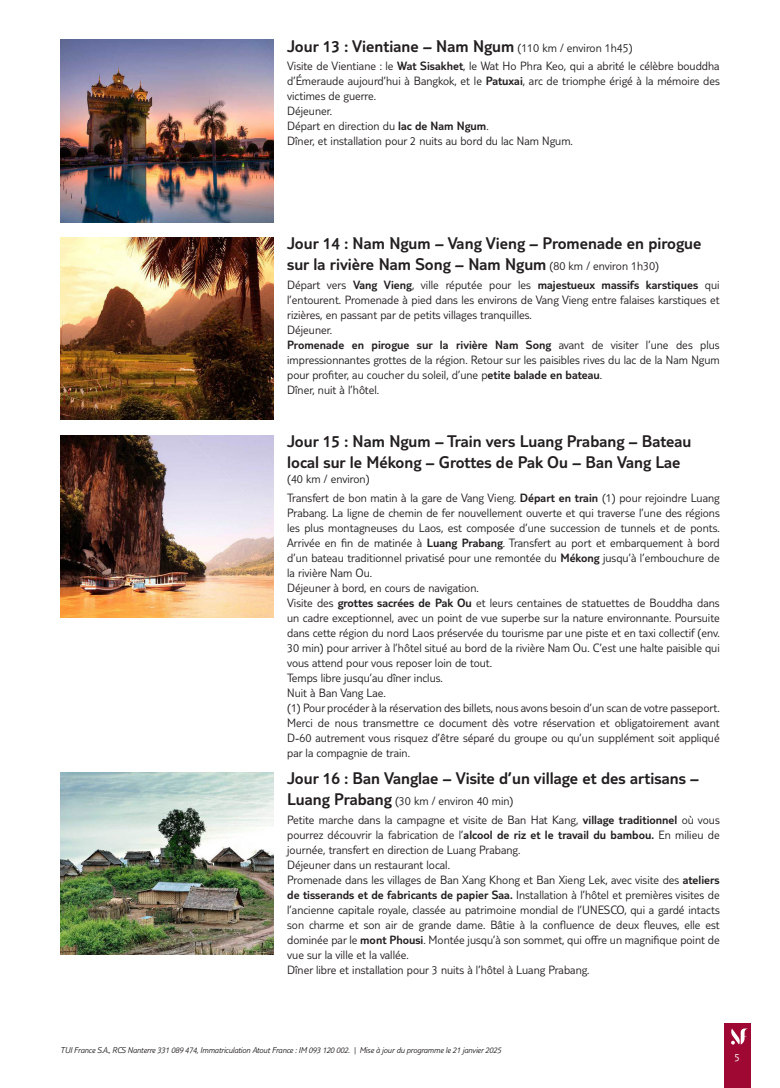
<style>
.page{position:relative;width:780px;height:1088px;background:#fff}
.page>*{position:absolute;margin:0;border:0;box-sizing:border-box;transform-origin:0 0}
.t1{font:300 17.5px/21px "TUI Type";color:#231f20}
.t2{font:300 12.5px/15px "TUI Type";color:#231f20}
.t3{font:300 11.25px "TUI Type";color:#fff}
.t4{font:italic 300 8.75px "TUI Type";letter-spacing:-.02em;color:#231f20}
.s1{font-size:12.5px}
.s2{font-style:inherit}
.s3{font-size:17.5px}
</style>
<div class="page">
<div style="left:724px;top:1023px;width:26px;height:65px;background:#9e0832"></div>
<svg style="left:731px;top:1028px;width:17px;height:16px"></svg>
<img style="left:60px;top:40px;width:213px;height:182px">
<img style="left:60px;top:238px;width:213px;height:182px">
<img style="left:60px;top:435px;width:213px;height:182px">
<img style="left:60px;top:772px;width:213px;height:182px">
<h1 class="t1" style="left:287px;top:35px;width:347px">Jour 13 : Vientiane – Nam Ngum <span class="s1">(110 km / environ 1h45)</span></h1>
<p class="t2" style="left:287px;top:58px;width:434px">Visite de Vientiane : le <span class="s2">Wat Sisakhet</span>, le Wat Ho Phra Keo, qui a abrité le célèbre bouddha d’Émeraude aujourd’hui à Bangkok, et le <span class="s2">Patuxai</span>, arc de triomphe érigé à la mémoire des victimes de guerre.<br>Déjeuner.<br>Départ en direction du <span class="s2">lac de Nam Ngum</span>.<br>Dîner, et installation pour 2 nuits au bord du lac Nam Ngum.</p>
<h1 class="t1" style="left:287px;top:233px;width:416px">Jour 14 : Nam Ngum – Vang Vieng – Promenade en pirogue sur la rivière Nam Song – Nam Ngum <span class="s1">(80 km / environ 1h30)</span></h1>
<p class="t2" style="left:287px;top:277px;width:434px">Départ vers <span class="s2">Vang Vieng</span>, ville réputée pour les <span class="s2">majestueux massifs karstiques</span> qui l’entourent. Promenade à pied dans les environs de Vang Vieng entre falaises karstiques et rizières, en passant par de petits villages tranquilles.<br>Déjeuner.<br><span class="s2">Promenade en pirogue sur la rivière Nam Song</span> avant de visiter l’une des plus impressionnantes grottes de la région. Retour sur les paisibles rives du lac de la Nam Ngum pour profiter, au coucher du soleil, d’une p<span class="s2">etite balade en bateau</span>.<br>Dîner, nuit à l’hôtel.</p>
<h1 class="t1" style="left:287px;top:431px;width:406px">Jour 15 : Nam Ngum – Train vers Luang Prabang – Bateau local sur le Mékong – Grottes de Pak Ou – Ban Vang Lae</h1>
<p class="t2" style="left:287px;top:470px;width:434px;line-height:18.5px">(40 km / environ)<br>Transfert de bon matin à la gare de Vang Vieng. <span class="s2">Départ en train</span> (1) pour rejoindre Luang</p>
<p class="t2" style="left:287px;top:505px;width:434px">Prabang. La ligne de chemin de fer nouvellement ouverte et qui traverse l’une des régions les plus montagneuses du Laos, est composée d’une succession de tunnels et de ponts.<br>Arrivée en fin de matinée à <span class="s2">Luang Prabang</span>. Transfert au port et embarquement à bord d’un bateau traditionnel privatisé pour une remontée du <span class="s2">Mékong</span> jusqu’à l’embouchure de la rivière Nam Ou.<br>Déjeuner à bord, en cours de navigation.<br>Visite des <span class="s2">grottes sacrées de Pak Ou</span> et leurs centaines de statuettes de Bouddha dans un cadre exceptionnel, avec un point de vue superbe sur la nature environnante. Poursuite dans cette région du nord Laos préservée du tourisme par une piste et en taxi collectif (env.<br>30 min) pour arriver à l’hôtel situé au bord de la rivière Nam Ou. C’est une halte paisible qui vous attend pour vous reposer loin de tout.<br>Temps libre jusqu’au dîner inclus.<br>Nuit à Ban Vang Lae.<br>(1) Pour procéder à la réservation des billets, nous avons besoin d’un scan de votre passeport.<br>Merci de nous transmettre ce document dès votre réservation et obligatoirement avant D-60 autrement vous risquez d’être séparé du groupe ou qu’un supplément soit appliqué par la compagnie de train.</p>
<h1 class="t1" style="left:287px;top:767px;width:413px">Jour 16 : Ban Vanglae – Visite d’un village et des artisans –</h1>
<p class="t2" style="left:287px;top:792px;width:434px;line-height:18.5px"><span class="s3">Luang Prabang</span> (30 km / environ 40 min)<br>Petite marche dans la campagne et visite de Ban Hat Kang, <span class="s2">village traditionnel</span> où vous</p>
<p class="t2" style="left:287px;top:827px;width:434px">pourrez découvrir la fabrication de l’<span class="s2">alcool de riz et le travail du bambou.</span> En milieu de journée, transfert en direction de Luang Prabang.<br>Déjeuner dans un restaurant local.<br>Promenade dans les villages de Ban Xang Khong et Ban Xieng Lek, avec visite des <span class="s2">ateliers de tisserands et de fabricants de papier Saa.</span> Installation à l’hôtel et premières visites de l’ancienne capitale royale, classée au patrimoine mondial de l’UNESCO, qui a gardé intacts son charme et son air de grande dame. Bâtie à la confluence de deux fleuves, elle est dominée par le <span class="s2">mont Phousi</span>. Montée jusqu’à son sommet, qui offre un magnifique point de vue sur la ville et la vallée.<br>Dîner libre et installation pour 3 nuits à l’hôtel à Luang Prabang.</p>
<p class="t4" style="left:60px;top:1045px;width:442px">TUI France S.A., RCS Nanterre 331 089 474, Immatriculation Atout France : IM 093 120 002. | Mise à jour du programme le 21 janvier 2025</p>
<p class="t3" style="left:734px;top:1050px;width:7px">5</p>
</div>
